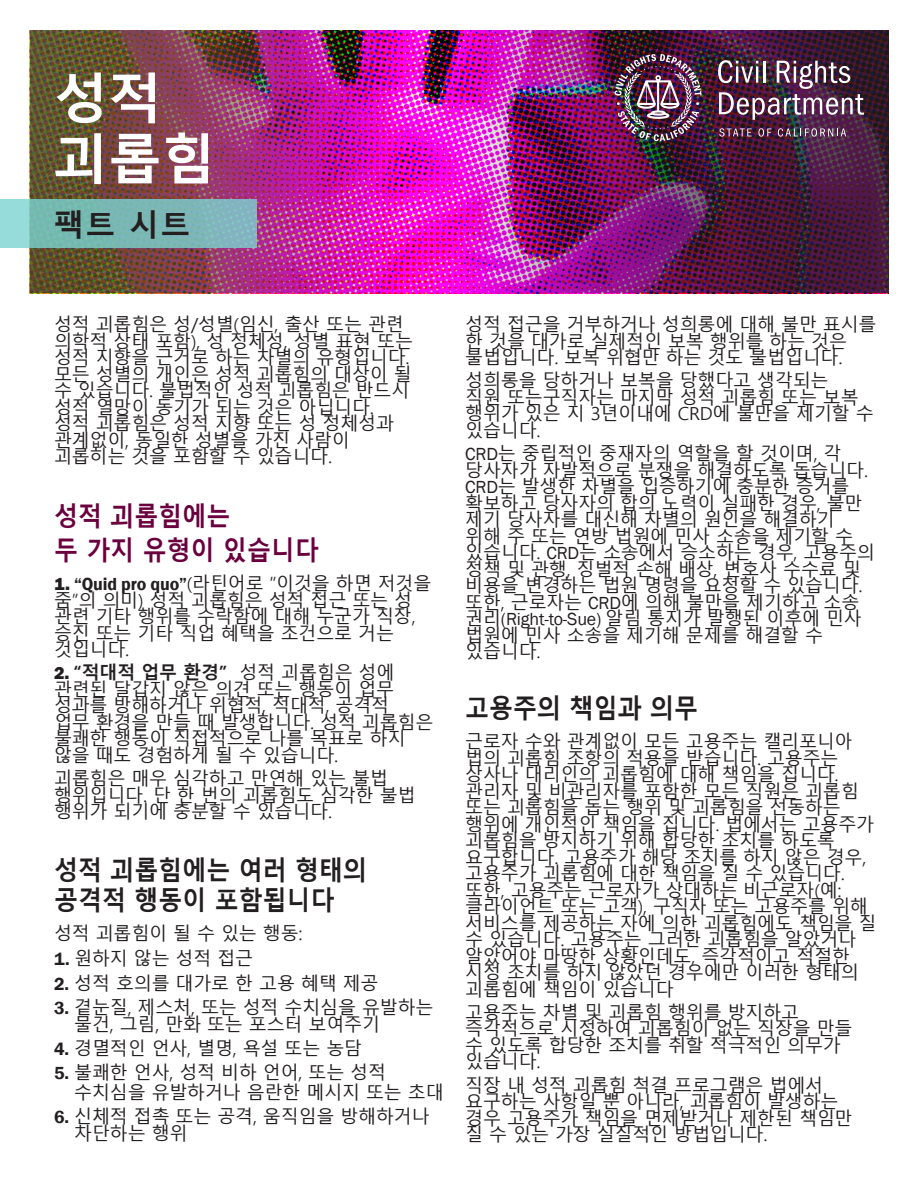
<style>
.page{position:relative;width:918px;height:1188px;background:#fff}
.page>*{position:absolute;margin:0;border:0;box-sizing:border-box;transform-origin:0 0}
.t1{font:700 54px "Malgun Gothic";color:#fff}
.t2{font:700 30px "Malgun Gothic";color:#231f20}
.t3{font:700 26.4px/30px "Malgun Gothic";color:#231f20;scale:.91 1}
.t4{font:700 26.4px "Malgun Gothic";color:#6a003e;scale:.91 1}
.t5{font:18px/16.5px "Malgun Gothic";letter-spacing:-.01em;color:#231f20}
.s1{font-family:"Franklin Gothic";font-weight:800}
.s2{font-family:"Franklin Gothic";font-weight:600}
.s3{font-weight:700}
.s4{font-family:"Franklin Gothic"}
</style>
<div class="page">
<img style="left:399px;top:30px;width:60px;height:263px">
<img style="left:459px;top:30px;width:429px;height:263px">
<img style="left:718px;top:60px;width:146px;height:60px">
<svg style="left:719px;top:128px;width:33px;height:9px"></svg>
<svg style="left:758px;top:128px;width:13px;height:9px"></svg>
<svg style="left:778px;top:128px;width:68px;height:9px"></svg>
<img style="left:615px;top:54px;width:87px;height:87px">
<img style="left:30px;top:30px;width:369px;height:263px">
<svg style="left:0;top:199px;width:256px;height:49px;background:#7dbbba"></svg>
<p class="t1" style="left:54px;top:67px;width:109px">성적</p>
<p class="t1" style="left:54px;top:128px;width:163px">괴롭힘</p>
<p class="t2" style="left:54px;top:207px;width:138px">팩트 시트</p>
<p class="t5" style="left:54px;top:317px;width:361px">성적 괴롭힘은 성/성별(임신, 출산 또는 관련 의학적 상태 포함), 성 정체성, 성별 표현 또는 성적 지향을 근거로 하는 차별의 유형입니다. 모든 성별의 개인은 성적 괴롭힘의 대상이 될 수 있습니다. 불법적인 성적 괴롭힘은 반드시 성적 열망이 동기가 되는 것은 아닙니다. 성적 괴롭힘은 성적 지향 또는 성 정체성과 관계없이, 동일한 성별을 가진 사람이 괴롭히는 것을 포함할 수 있습니다.</p>
<p class="t4" style="left:54px;top:500px;width:195px">성적 괴롭힘에는</p>
<p class="t4" style="left:54px;top:535px;width:293px">두 가지 유형이 있습니다</p>
<p class="t5" style="left:54px;top:576px;width:379px"><span class="s1">1.</span> <span class="s2">“Quid pro quo”</span>(라틴어로 “이것을 하면 저것을 줌”의 의미) 성적 괴롭힘은 성적 접근 또는 성 관련 기타 행위를 수락함에 대해 누군가 직장, 승진 또는 기타 직업 혜택을 조건으로 거는 것입니다.</p>
<p class="t5" style="left:54px;top:665px;width:381px"><span class="s1">2.</span> <span class="s3">“적대적 업무 환경”</span> 성적 괴롭힘은 성에 관련된 달갑지 않은 의견 또는 행동이 업무 성과를 방해하거나 위협적, 적대적, 공격적<br>업무 환경을 만들 때 발생합니다. 성적 괴롭힘은 불쾌한 행동이 직접적으로 나를 목표로 하지 않을 때도 경험하게 될 수 있습니다.</p>
<p class="t5" style="left:54px;top:771px;width:363px">괴롭힘은 매우 심각하고 만연해 있는 불법 행위입니다. 단 한 번의 괴롭힘도 심각한 불법 행위가 되기에 충분할 수 있습니다.</p>
<p class="t3" style="left:54px;top:856px;width:346px">성적 괴롭힘에는 여러 형태의 공격적 행동이 포함됩니다</p>
<p class="t5" style="left:54px;top:926px;width:250px">성적 괴롭힘이 될 수 있는 행동:</p>
<p class="t5" style="left:54px;top:951px;width:201px"><span class="s2">1.</span> 원하지 않는 성적 접근</p>
<p class="t5" style="left:54px;top:975px;width:326px"><span class="s2">2.</span> 성적 호의를 대가로 한 고용 혜택 제공</p>
<p class="t5" style="left:74px;top:1000px;width:361px;text-indent:-20px"><span class="s2">3.</span> 곁눈질, 제스처, 또는 성적 수치심을 유발하는 물건, 그림, 만화 또는 포스터 보여주기</p>
<p class="t5" style="left:54px;top:1041px;width:310px"><span class="s2">4.</span> 경멸적인 언사, 별명, 욕설 또는 농담</p>
<p class="t5" style="left:74px;top:1063px;width:371px;line-height:19.5px;text-indent:-20px"><span class="s2">5.</span> 불쾌한 언사, 성적 비하 언어, 또는 성적 수치심을 유발하거나 음란한 메시지 또는 초대</p>
<p class="t5" style="left:74px;top:1109px;width:357px;text-indent:-20px"><span class="s2">6.</span> 신체적 접촉 또는 공격, 움직임을 방해하거나 차단하는 행위</p>
<p class="t5" style="left:465px;top:317px;width:413px">성적 접근을 거부하거나 성희롱에 대해 불만 표시를 한 것을 대가로 실제적인 보복 행위를 하는 것은 불법입니다. 보복 위협만 하는 것도 불법입니다.</p>
<p class="t5" style="left:465px;top:373px;width:410px">성희롱을 당하거나 보복을 당했다고 생각되는<br>직원 또는구직자는 마지막 성적 괴롭힘 또는 보복 행위가 있은 지 3년이내에 CRD에 불만을 제기할 수 있습니다.</p>
<p class="t5" style="left:465px;top:446px;width:411px"><span class="s4">CRD</span>는 중립적인 중재자의 역할을 할 것이며, 각 당사자가 자발적으로 분쟁을 해결하도록 돕습니다.<br><span class="s4">CRD</span>는 발생한 차별을 입증하기에 충분한 증거를 확보하고 당사자의 합의 노력이 실패한 경우, 불만 제기 당사자를 대신해 차별의 원인을 해결하기 위해 주 또는 연방 법원에 민사 소송을 제기할 수 있습니다. <span class="s4">CRD</span>는 소송에서 승소하는 경우, 고용주의 정책 및 관행, 징벌적 손해 배상, 변호사 수수료 및 비용을 변경하는 법원 명령을 요청할 수 있습니다. 또한, 근로자는 <span class="s4">CRD</span>에 의해 불만을 제기하고 소송 권리<span class="s4">(Right-to-Sue)</span> 알림 통지가 발행된 이후에 민사 법원에 민사 소송을 제기해 문제를 해결할 수 있습니다.</p>
<p class="t3" style="left:465px;top:694px;width:257px">고용주의 책임과 의무</p>
<p class="t5" style="left:465px;top:734px;width:413px">근로자 수와 관계없이 모든 고용주는 캘리포니아 법의 괴롭힘 조항의 적용을 받습니다. 고용주는 상사나 대리인의 괴롭힘에 대해 책임을 집니다. 관리자 및 비관리자를 포함한 모든 직원은 괴롭힘 또는 괴롭힘을 돕는 행위 및 괴롭힘을 선동하는 행위에 개인적인 책임을 집니다. 법에서는 고용주가 괴롭힘을 방지하기 위해 합당한 조치를 하도록 요구합니다. 고용주가 해당 조치를 하지 않은 경우, 고용주가 괴롭힘에 대한 책임을 질 수 있습니다. 또한, 고용주는 근로자가 상대하는 비근로자(예: 클라이언트 또는 고객), 구직자 또는 고용주를 위해 서비스를 제공하는 자에 의한 괴롭힘에도 책임을 질 수 있습니다. 고용주는 그러한 괴롭힘을 알았거나 알았어야 마땅한 상황인데도, 즉각적이고 적절한 시정 조치를 하지 않았던 경우에만 이러한 형태의 괴롭힘에 책임이 있습니다</p>
<p class="t5" style="left:465px;top:1005px;width:389px">고용주는 차별 및 괴롭힘 행위를 방지하고 즉각적으로 시정하여 괴롭힘이 없는 직장을 만들 수 있도록 합당한 조치를 취할 적극적인 의무가 있습니다.</p>
<p class="t5" style="left:465px;top:1077px;width:389px">직장 내 성적 괴롭힘 척결 프로그램은 법에서 요구하는 사항일 뿐 아니라, 괴롭힘이 발생하는 경우 고용주가 책임을 면제받거나 제한된 책임만 질 수 있는 가장 실질적인 방법입니다.</p>
</div>
